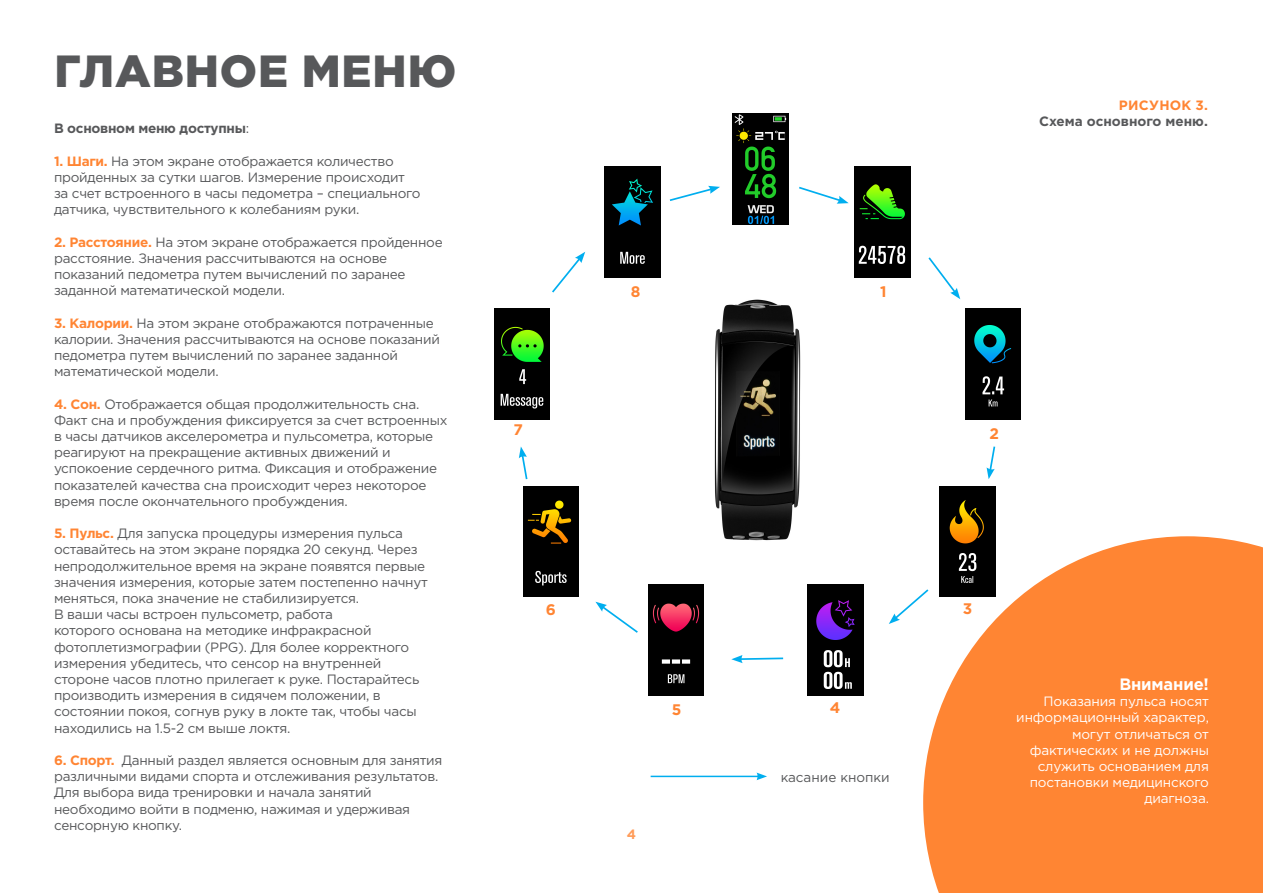
<style>
.page{position:relative;width:1263px;height:893px;background:#fff}
.page>*{position:absolute;margin:0;border:0;box-sizing:border-box;transform-origin:0 0}
.t1{font:900 45px "Gotham Pro";letter-spacing:.02em;color:#57585a}
.t2{font:700 16.5px "Gotham Pro";letter-spacing:-.01em;color:#fff}
.t3{font:700 15.3px "Gotham Pro";color:#ff8533}
.t4{font:13.5px/16.2px "Gotham Pro";letter-spacing:-.02em;color:#57585a}
.t5{font:13.5px/16.2px "Gotham Pro";letter-spacing:-.01em;color:#fff;text-align:right}
.t6{font:700 13.5px "Gotham Pro";letter-spacing:-.02em;color:#57585a}
.t7{font:700 13.5px "Gotham Pro";color:#57585a}
.t8{font:13.5px "Gotham Pro";color:#57585a}
.t9{font:700 13.5px "Gotham Pro";letter-spacing:.02em;color:#ff8533}
.t10{font:700 13.5px "Gotham Pro";color:#ff9c59}
.s1{font-weight:400}
.s2{font-weight:700;color:#ff8533}
</style>
<div class="page">
<svg style="left:923px;top:536px;width:340px;height:357px;background:#fe9148"></svg>
<hr style="left:651px;top:776px;width:108px;height:1px;background:#00aeef">
<svg style="left:756px;top:773px;width:11px;height:7px"></svg>
<img style="left:733px;top:114px;width:55px;height:110px">
<img style="left:648px;top:584px;width:56px;height:111px">
<img style="left:855px;top:166px;width:55px;height:111px">
<img style="left:605px;top:166px;width:55px;height:111px">
<img style="left:965px;top:308px;width:56px;height:111px">
<img style="left:940px;top:486px;width:55px;height:111px">
<img style="left:494px;top:309px;width:56px;height:111px">
<img style="left:808px;top:584px;width:55px;height:111px">
<img style="left:523px;top:486px;width:55px;height:111px">
<svg style="left:799px;top:186px;width:50px;height:18px"></svg>
<svg style="left:928px;top:257px;width:32px;height:42px"></svg>
<svg style="left:889px;top:588px;width:41px;height:36px"></svg>
<svg style="left:731px;top:655px;width:53px;height:8px"></svg>
<svg style="left:595px;top:602px;width:43px;height:31px"></svg>
<svg style="left:986px;top:446px;width:10px;height:33px"></svg>
<svg style="left:519px;top:446px;width:9px;height:34px"></svg>
<svg style="left:552px;top:252px;width:33px;height:41px"></svg>
<svg style="left:669px;top:186px;width:51px;height:15px"></svg>
<img style="left:714px;top:299px;width:87px;height:242px">
<h1 class="t1" style="left:54px;top:45px;width:403px">ГЛАВНОЕ МЕНЮ</h1>
<p class="t6" style="left:54px;top:121px;width:197px">В основном меню доступны<span class="s1">:</span></p>
<p class="t4" style="left:54px;top:153px;width:368px"><span class="s2">1. Шаги.</span> На этом экране отображается количество пройденных за сутки шагов. Измерение происходит за счет встроенного в часы педометра – специального датчика, чувствительного к колебаниям руки.</p>
<p class="t4" style="left:54px;top:234px;width:390px"><span class="s2">2. Расстояние.</span> На этом экране отображается пройденное расстояние. Значения рассчитываются на основе показаний педометра путем вычислений по заранее заданной математической модели.</p>
<p class="t4" style="left:54px;top:315px;width:387px"><span class="s2">3. Калории.</span> На этом экране отображаются потраченные калории. Значения рассчитываются на основе показаний педометра путем вычислений по заранее заданной математической модели.</p>
<p class="t4" style="left:54px;top:396px;width:395px"><span class="s2">4. Сон.</span> Отображается общая продолжительность сна.<br>Факт сна и пробуждения фиксируется за счет встроенных в часы датчиков акселерометра и пульсометра, которые реагируют на прекращение активных движений и успокоение сердечного ритма. Фиксация и отображение показателей качества сна происходит через некоторое время после окончательного пробуждения.</p>
<p class="t4" style="left:54px;top:525px;width:375px"><span class="s2">5. Пульс.</span> Для запуска процедуры измерения пульса оставайтесь на этом экране порядка 20 секунд. Через непродолжительное время на экране появятся первые значения измерения, которые затем постепенно начнут меняться, пока значение не стабилизируется.<br>В ваши часы встроен пульсометр, работа<br>которого основана на методике инфракрасной фотоплетизмографии (PPG). Для более корректного измерения убедитесь, что сенсор на внутренней стороне часов плотно прилегает к руке. Постарайтесь производить измерения в сидячем положении, в состоянии покоя, согнув руку в локте так, чтобы часы находились на 1.5-2 см выше локтя.</p>
<p class="t4" style="left:54px;top:752px;width:390px"><span class="s2">6. Спорт.</span> Данный раздел является основным для занятия различными видами спорта и отслеживания результатов.<br>Для выбора вида тренировки и начала занятий необходимо войти в подменю, нажимая и удерживая сенсорную кнопку.</p>
<p class="t3" style="left:513px;top:420px;width:11px">7</p>
<p class="t3" style="left:546px;top:601px;width:12px">6</p>
<p class="t3" style="left:631px;top:283px;width:11px">8</p>
<p class="t3" style="left:880px;top:283px;width:8px">1</p>
<p class="t3" style="left:672px;top:701px;width:11px">5</p>
<p class="t10" style="left:627px;top:826px;width:11px">4</p>
<p class="t3" style="left:830px;top:699px;width:12px">4</p>
<p class="t8" style="left:781px;top:770px;width:111px">касание кнопки</p>
<p class="t9" style="left:1119px;top:97px;width:90px">РИСУНОК 3.</p>
<p class="t7" style="left:1039px;top:113px;width:170px">Схема основного меню.</p>
<p class="t3" style="left:989px;top:425px;width:11px">2</p>
<p class="t3" style="left:963px;top:600px;width:11px">3</p>
<p class="t2" style="left:1119px;top:675px;width:91px">Внимание!</p>
<p class="t5" style="left:1016px;top:693px;width:194px">Показания пульса носят информационный характер, могут отличаться от фактических и не должны служить основанием для постановки медицинского диагноза.</p>
</div>
